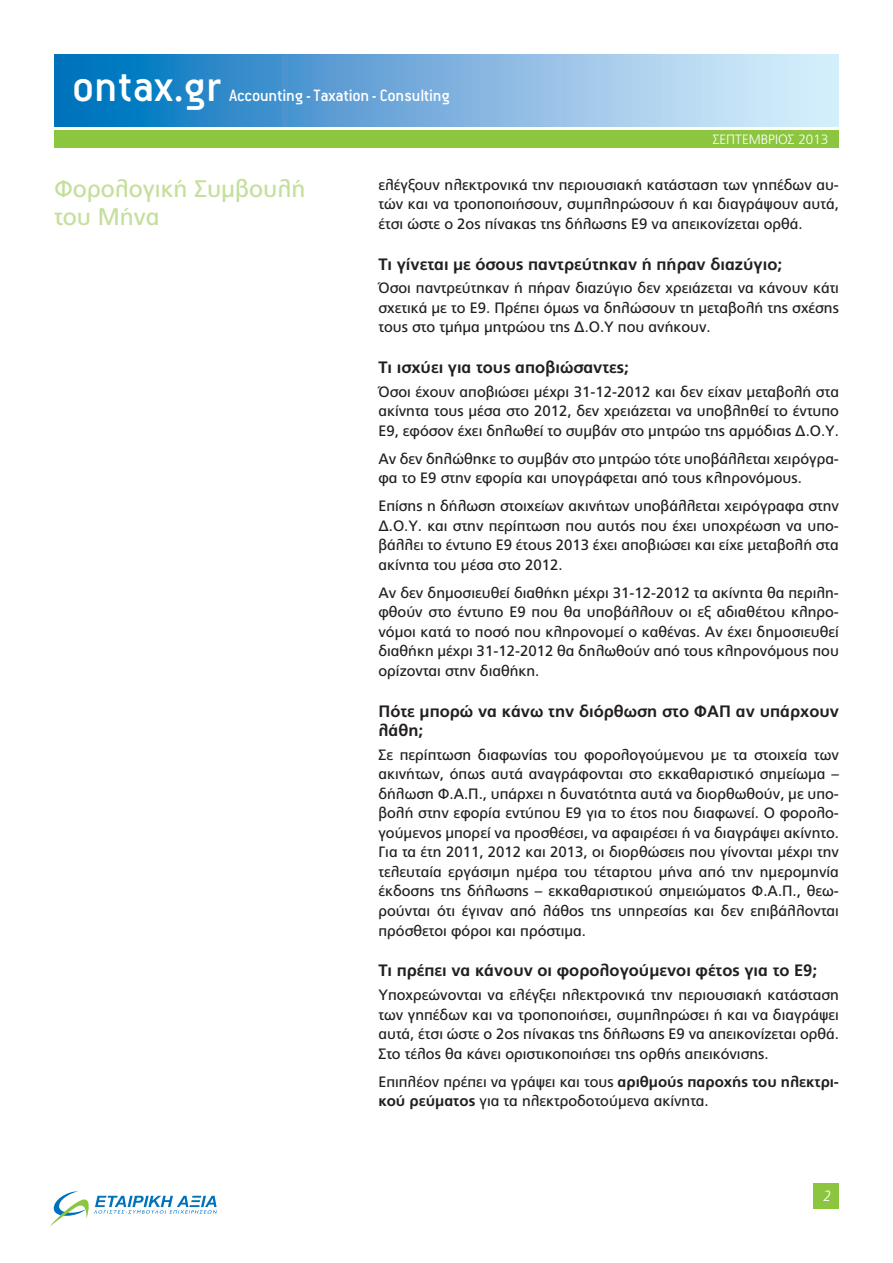
<style>
.page{position:relative;width:893px;height:1263px;background:#fff}
.page>*{position:absolute;margin:0;border:0;box-sizing:border-box;transform-origin:0 0}
.t1{font:500 48px "PF Premier";color:#fff}
.t2{font:24px/28.8px "PF Catalog";color:#c4df9b}
.t3{font:500 18px "PF Premier";letter-spacing:-.01em;color:#fff}
.t4{font:700 16.5px/19.5px "PF Catalog";color:#231f20}
.t5{font:15px/19.5px "PF Catalog";color:#231f20;text-align:justify}
.t6{font:italic 300 15px "PF Catalog";color:#fff}
.t7{font:300 13.5px "PF Catalog";color:#fff}
.s1{font-weight:700}
</style>
<div class="page">
<div style="left:813px;top:1183px;width:26px;height:26px;background:#8bc63e"></div>
<svg style="left:54px;top:54px;width:785px;height:72px;background:#73b0dd"></svg>
<div style="left:54px;top:131px;width:785px;height:17px;background:#8bc63e"></div>
<svg style="left:50px;top:1191px;width:167px;height:35px"></svg>
<p class="t1" style="left:72px;top:62px;width:150px">ontax.gr</p>
<p class="t3" style="left:229px;top:87px;width:222px">Accounting - Taxation - Consulting</p>
<p class="t7" style="left:713px;top:131px;width:117px">ΣΕΠΤΕΜΒΡΙΟΣ 2013</p>
<p class="t2" style="left:54px;top:174px;width:253px">Φορολογική Συμβουλή του Μήνα</p>
<p class="t5" style="left:378px;top:175px;width:462px">ελέγξουν ηλεκτρονικά την περιουσιακή κατάσταση των γηπέδων αυ&shy;τών και να τροποποιήσουν, συμπληρώσουν ή και διαγράψουν αυτά, έτσι ώστε ο 2ος πίνακας της δήλωσης Ε9 να απεικονίζεται ορθά.</p>
<p class="t4" style="left:378px;top:254px;width:405px">Τι γίνεται με όσους παντρεύτηκαν ή πήραν διαζύγιο;</p>
<p class="t5" style="left:378px;top:279px;width:462px">Όσοι παντρεύτηκαν ή πήραν διαζύγιο δεν χρειάζεται να κάνουν κάτι σχετικά με το Ε9. Πρέπει όμως να δηλώσουν τη μεταβολή της σχέσης τους στο τμήμα μητρώου της Δ.Ο.Υ που ανήκουν.</p>
<p class="t4" style="left:378px;top:358px;width:252px">Τι ισχύει για τους αποβιώσαντες;</p>
<p class="t5" style="left:378px;top:382px;width:462px">Όσοι έχουν αποβιώσει μέχρι 31-12-2012 και δεν είχαν μεταβολή στα ακίνητα τους μέσα στο 2012, δεν χρειάζεται να υποβληθεί το έντυπο Ε9, εφόσον έχει δηλωθεί το συμβάν στο μητρώο της αρμόδιας Δ.Ο.Υ.</p>
<p class="t5" style="left:378px;top:449px;width:462px">Αν δεν δηλώθηκε το συμβάν στο μητρώο τότε υποβάλλεται χειρόγρα&shy;φα το Ε9 στην εφορία και υπογράφεται από τους κληρονόμους.</p>
<p class="t5" style="left:378px;top:497px;width:462px">Επίσης η δήλωση στοιχείων ακινήτων υποβάλλεται χειρόγραφα στην Δ.Ο.Υ. και στην περίπτωση που αυτός που έχει υποχρέωση να υπο&shy;βάλλει το έντυπο Ε9 έτους 2013 έχει αποβιώσει και είχε μεταβολή στα ακίνητα του μέσα στο 2012.</p>
<p class="t5" style="left:378px;top:583px;width:462px">Αν δεν δημοσιευθεί διαθήκη μέχρι 31-12-2012 τα ακίνητα θα περιλη&shy;φθούν στο έντυπο Ε9 που θα υποβάλλουν οι εξ αδιαθέτου κληρο&shy;νόμοι κατά το ποσό που κληρονομεί ο καθένας. Αν έχει δημοσιευθεί διαθήκη μέχρι 31-12-2012 θα δηλωθούν από τους κληρονόμους που ορίζονται στην διαθήκη.</p>
<p class="t4" style="left:378px;top:701px;width:462px">Πότε μπορώ να κάνω την διόρθωση στο ΦΑΠ αν υπάρχουν λάθη;</p>
<p class="t5" style="left:378px;top:745px;width:462px">Σε περίπτωση διαφωνίας του φορολογούμενου με τα στοιχεία των ακινήτων, όπως αυτά αναγράφονται στο εκκαθαριστικό σημείωμα – δήλωση Φ.Α.Π., υπάρχει η δυνατότητα αυτά να διορθωθούν, με υπο&shy;βολή στην εφορία εντύπου Ε9 για το έτος που διαφωνεί. Ο φορολο&shy;γούμενος μπορεί να προσθέσει, να αφαιρέσει ή να διαγράψει ακίνητο.<br>Για τα έτη 2011, 2012 και 2013, οι διορθώσεις που γίνονται μέχρι την τελευταία εργάσιμη ημέρα του τέταρτου μήνα από την ημερομηνία έκδοσης της δήλωσης – εκκαθαριστικού σημειώματος Φ.Α.Π., θεω&shy;ρούνται ότι έγιναν από λάθος της υπηρεσίας και δεν επιβάλλονται πρόσθετοι φόροι και πρόστιμα.</p>
<p class="t4" style="left:378px;top:961px;width:440px">Τι πρέπει να κάνουν οι φορολογούμενοι φέτος για το Ε9;</p>
<p class="t5" style="left:378px;top:985px;width:462px">Υποχρεώνονται να ελέγξει ηλεκτρονικά την περιουσιακή κατάσταση των γηπέδων και να τροποποιήσει, συμπληρώσει ή και να διαγράψει αυτά, έτσι ώστε ο 2ος πίνακας της δήλωσης Ε9 να απεικονίζεται ορθά.<br>Στο τέλος θα κάνει οριστικοποιήσει της ορθής απεικόνισης.</p>
<p class="t5" style="left:378px;top:1072px;width:462px">Επιπλέον πρέπει να γράψει και τους <span class="s1">αριθμούς παροχής του ηλεκτρι&shy;κού ρεύματος</span> για τα ηλεκτροδοτούμενα ακίνητα.</p>
<p class="t6" style="left:823px;top:1188px;width:9px">2</p>
</div>
